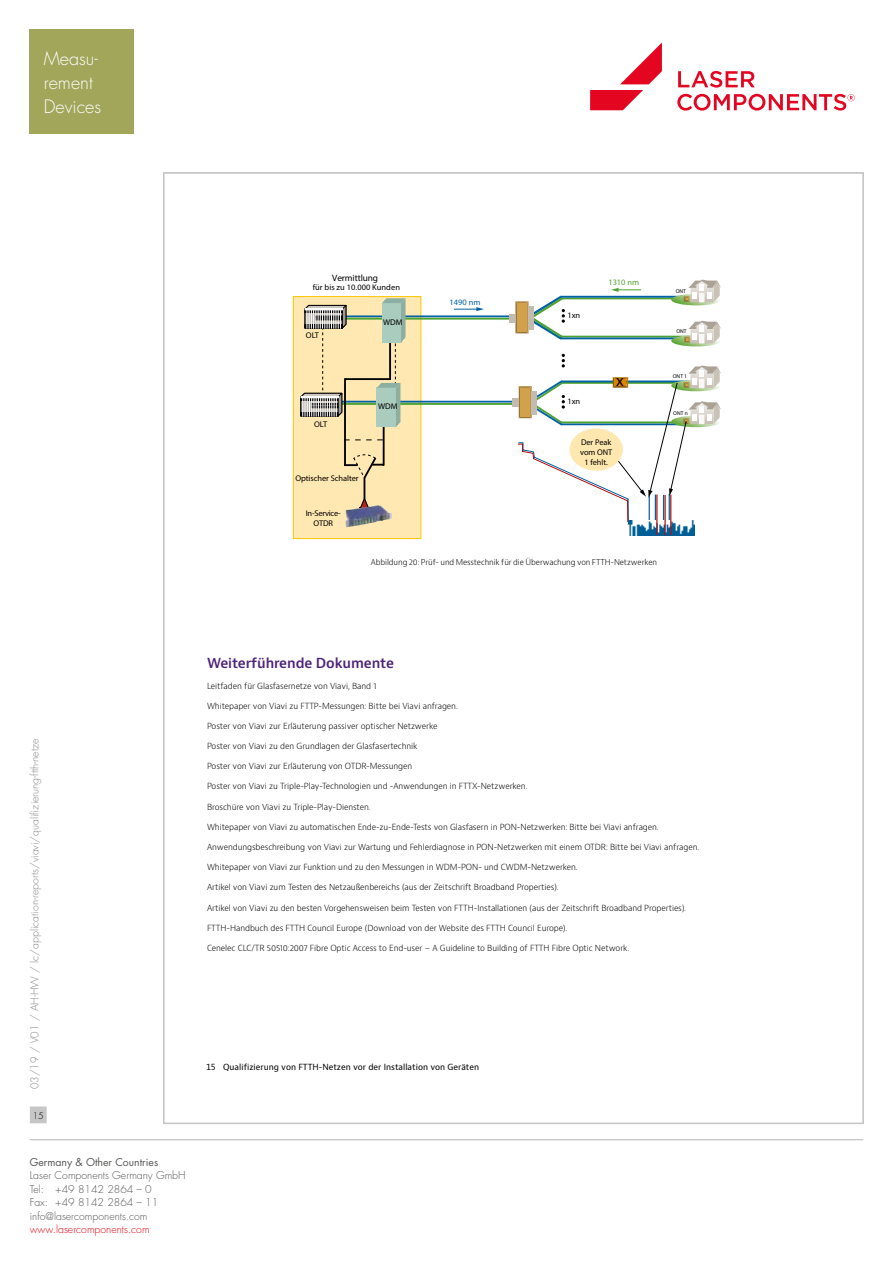
<style>
.page{position:relative;width:893px;height:1263px;background:#fff}
.page>*{position:absolute;margin:0;border:0;box-sizing:border-box;transform-origin:0 0}
.t1{font:300 18px/24px "Futura Std";color:#fff}
.t2{font:16.5px "Myriad Pro";color:#000}
.t3{font:600 13.5px "Bernino Sans";letter-spacing:-.01em;color:#4d227a}
.t4{font:300 10.5px/13.5px "Futura Std";color:#575756}
.t5{font:300 10.5px "Futura Std";color:#878787}
.t6{font:300 10.5px "Futura Std";color:#e30613}
.t7{font:10.5px "Futura Std";color:#575756}
.t8{font:9.15px "Myriad Pro";letter-spacing:-.01em;color:#000}
.t9{font:300 9px "Futura Std";color:#000}
.t10{font:300 8.25px "Bernino Sans";letter-spacing:-.01em;color:#000}
.t11{font:8.25px/9.9px "Myriad Pro";letter-spacing:-.005em;color:#000;text-align:center}
.t12{font:8.25px "Bernino Sans";color:#000}
.t13{font:8.25px/9.9px "Myriad Pro";letter-spacing:-.025em;color:#000;text-align:center}
.t14{font:8.25px "Myriad Pro";color:#4da32f}
.t15{font:8.25px "Myriad Pro";color:#0061a7}
.t16{font:300 7.8px "Bernino Sans";letter-spacing:-.01em;color:#000}
.t17{font:5.55px "Myriad Pro";color:#000}
</style>
<div class="page">
<hr style="left:30px;top:1139px;width:833px;height:1px;background:#c6c6c6">
<div style="left:31px;top:1107px;width:15px;height:16px;background:#c6c6c6"></div>
<div style="left:30px;top:1106px;width:17px;height:17px;border:1px solid #c6c6c6"></div>
<svg style="left:677px;top:71px;width:178px;height:40px"></svg>
<svg style="left:590px;top:43px;width:72px;height:67px"></svg>
<div style="left:293px;top:297px;width:128px;height:242px;background:#ffe8b1"></div>
<div style="left:293px;top:296px;width:128px;height:243px;border:1px solid #fdc600"></div>
<hr style="left:337px;top:315px;width:192px;height:2px;background:#0061a7">
<hr style="left:337px;top:318px;width:192px;height:2px;background:#4da32f">
<hr style="left:339px;top:401px;width:190px;height:2px;background:#0061a7">
<hr style="left:340px;top:403px;width:189px;height:2px;background:#4da32f">
<hr style="left:560px;top:297px;width:132px;height:2px;background:#4da32f">
<hr style="left:560px;top:336px;width:132px;height:1px;background:#4da32f">
<svg style="left:611px;top:288px;width:30px;height:4px"></svg>
<svg style="left:454px;top:307px;width:30px;height:4px"></svg>
<svg style="left:346px;top:439px;width:37px;height:1px"></svg>
<img style="left:628px;top:523px;width:67px;height:13px">
<hr style="left:656px;top:494px;width:1px;height:41px;background:#b20e10">
<hr style="left:664px;top:495px;width:2px;height:40px;background:#b20e10">
<hr style="left:670px;top:495px;width:1px;height:40px;background:#b20e10">
<svg style="left:515px;top:295px;width:51px;height:45px"></svg>
<div style="left:517px;top:303px;width:10px;height:29px;background:#d2a14b"></div>
<div style="left:509px;top:314px;width:7px;height:8px;background:#c3bbaf"></div>
<div style="left:529px;top:306px;width:5px;height:23px;background:#c3bbaf"></div>
<hr style="left:383px;top:413px;width:2px;height:53px;background:#000">
<svg style="left:300px;top:305px;width:47px;height:111px"></svg>
<div style="left:305px;top:309px;width:37px;height:1px;border:1px solid #fff"></div>
<hr style="left:344px;top:378px;width:2px;height:88px;background:#000">
<hr style="left:345px;top:378px;width:46px;height:2px;background:#000">
<svg style="left:377px;top:298px;width:29px;height:129px"></svg>
<hr style="left:560px;top:296px;width:132px;height:2px;background:#0061a7">
<hr style="left:560px;top:337px;width:132px;height:2px;background:#0061a7">
<svg style="left:671px;top:321px;width:50px;height:25px"></svg>
<svg style="left:671px;top:280px;width:50px;height:25px"></svg>
<div style="left:512px;top:399px;width:7px;height:8px;background:#c3bbaf"></div>
<svg style="left:344px;top:450px;width:39px;height:55px"></svg>
<img style="left:345px;top:505px;width:47px;height:22px">
<svg style="left:517px;top:354px;width:204px;height:169px"></svg>
<div style="left:30px;top:30px;width:104px;height:104px;background:#a1a65a"></div>
<h1 class="t1" style="left:44px;top:47px;width:59px">Measu&shy;rement<br>Devices</h1>
<p class="t8" style="left:332px;top:272px;width:47px">Vermittlung</p>
<p class="t11" style="left:313px;top:283px;width:89px">für bis zu 10.000 Kunden</p>
<p class="t11" style="left:306px;top:330px;width:15px">OLT</p>
<p class="t11" style="left:383px;top:317px;width:21px">WDM</p>
<p class="t11" style="left:314px;top:419px;width:15px">OLT</p>
<p class="t11" style="left:295px;top:473px;width:65px">Optischer Schalter</p>
<p class="t13" style="left:306px;top:508px;width:36px">In-Service-<br>OTDR</p>
<p class="t11" style="left:378px;top:401px;width:21px">WDM</p>
<p class="t15" style="left:450px;top:297px;width:32px">1490 nm</p>
<p class="t11" style="left:567px;top:310px;width:14px">1xn</p>
<p class="t11" style="left:567px;top:397px;width:14px">1xn</p>
<p class="t14" style="left:608px;top:277px;width:32px">1310 nm</p>
<h2 class="t2" style="left:616px;top:371px;width:9px">x</h2>
<p class="t11" style="left:580px;top:437px;width:34px">Der Peak vom ONT<br>1 fehlt.</p>
<p class="t16" style="left:371px;top:557px;width:288px">Abbildung 20: Prüf- und Messtechnik für die Überwachung von FTTH-Netzwerken</p>
<p class="t17" style="left:676px;top:287px;width:12px">ONT</p>
<p class="t17" style="left:676px;top:328px;width:12px">ONT</p>
<p class="t17" style="left:673px;top:373px;width:16px">ONT 1</p>
<p class="t17" style="left:673px;top:410px;width:16px">ONT n</p>
<p class="t5" style="left:28px;top:1089px;width:352px;rotate:-90deg">03/19 / V01 / AH-HW / lc/application-reports/viavi/qualifizierung-ftth-netze</p>
<p class="t9" style="left:33px;top:1110px;width:13px">15</p>
<p class="t7" style="left:30px;top:1155px;width:130px">Germany &amp; Other Countries</p>
<p class="t4" style="left:30px;top:1169px;width:157px">Laser Components Germany GmbH<br>Tel: +49 8142 2864 – 0<br>Fax: +49 8142 2864 – 11 info@lasercomponents.com</p>
<p class="t6" style="left:30px;top:1223px;width:121px">www.lasercomponents.com</p>
<h3 class="t3" style="left:207px;top:655px;width:189px">Weiterführende Dokumente</h3>
<p class="t10" style="left:207px;top:680px;width:171px">Leitfaden für Glasfasernetze von Viavi, Band 1</p>
<p class="t10" style="left:207px;top:700px;width:252px">Whitepaper von Viavi zu FTTP-Messungen: Bitte bei Viavi anfragen.</p>
<p class="t10" style="left:207px;top:720px;width:232px">Poster von Viavi zur Erläuterung passiver optischer Netzwerke</p>
<p class="t10" style="left:207px;top:741px;width:212px">Poster von Viavi zu den Grundlagen der Glasfasertechnik</p>
<p class="t10" style="left:207px;top:761px;width:207px">Poster von Viavi zur Erläuterung von OTDR-Messungen</p>
<p class="t10" style="left:207px;top:781px;width:322px">Poster von Viavi zu Triple-Play-Technologien und -Anwendungen in FTTX-Netzwerken.</p>
<p class="t10" style="left:207px;top:801px;width:165px">Broschüre von Viavi zu Triple-Play-Diensten.</p>
<p class="t10" style="left:207px;top:821px;width:453px">Whitepaper von Viavi zu automatischen Ende-zu-Ende-Tests von Glasfasern in PON-Netzwerken: Bitte bei Viavi anfragen.</p>
<p class="t10" style="left:207px;top:841px;width:494px">Anwendungsbeschreibung von Viavi zur Wartung und Fehlerdiagnose in PON-Netzwerken mit einem OTDR: Bitte bei Viavi anfragen.</p>
<p class="t10" style="left:207px;top:862px;width:372px">Whitepaper von Viavi zur Funktion und zu den Messungen in WDM-PON- und CWDM-Netzwerken.</p>
<p class="t10" style="left:207px;top:882px;width:353px">Artikel von Viavi zum Testen des Netzaußenbereichs (aus der Zeitschrift Broadband Properties).</p>
<p class="t10" style="left:207px;top:902px;width:481px">Artikel von Viavi zu den besten Vorgehensweisen beim Testen von FTTH-Installationen (aus der Zeitschrift Broadband Properties).</p>
<p class="t10" style="left:207px;top:922px;width:362px">FTTH-Handbuch des FTTH Council Europe (Download von der Website des FTTH Council Europe).</p>
<p class="t10" style="left:207px;top:942px;width:424px">Cenelec CLC/TR 50510:2007 Fibre Optic Access to End-user – A Guideline to Building of FTTH Fibre Optic Network.</p>
<p class="t12" style="left:206px;top:1061px;width:274px">15 Qualifizierung von FTTH-Netzen vor der Installation von Geräten</p>
</div>
